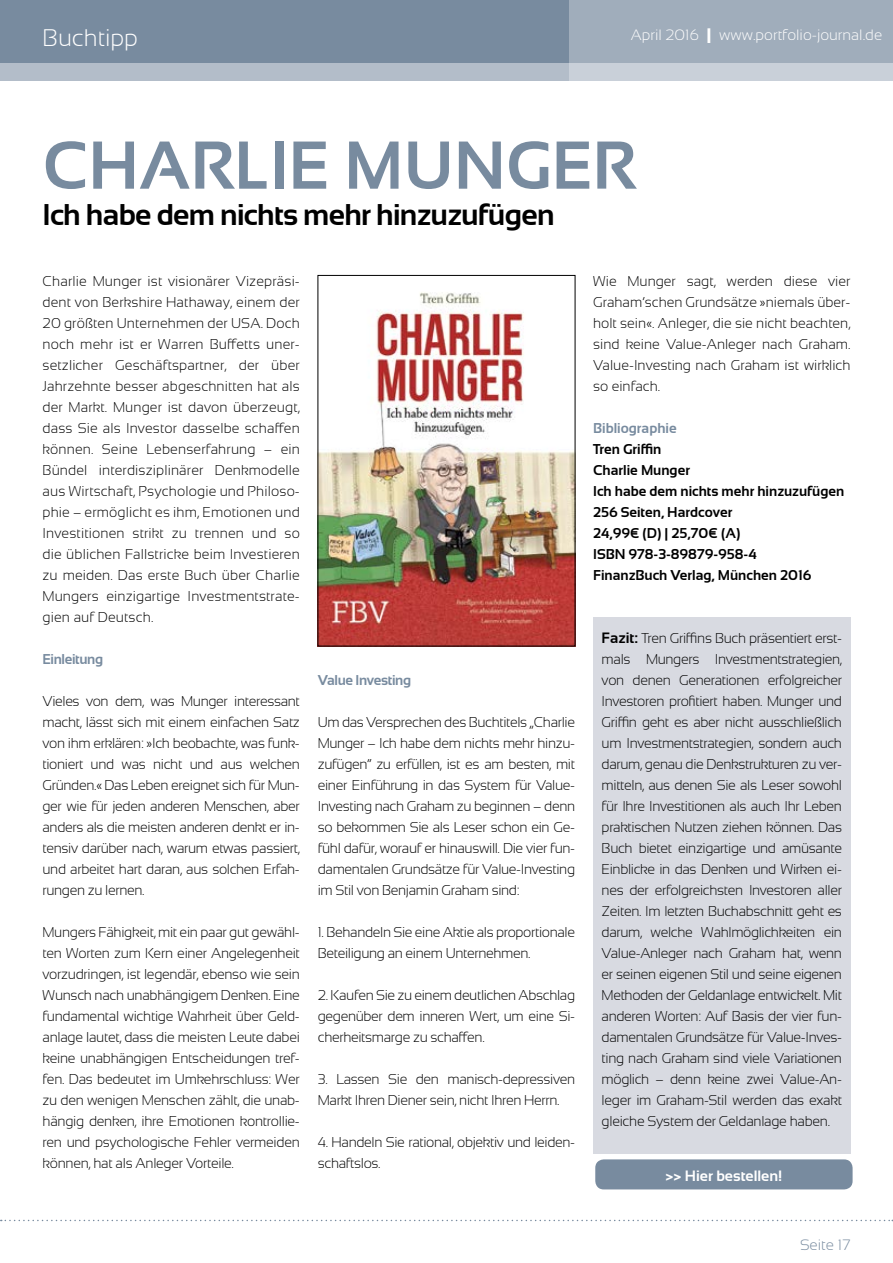
<style>
.page{position:relative;width:893px;height:1263px;background:#fff}
.page>*{position:absolute;margin:0;border:0;box-sizing:border-box;transform-origin:0 0}
.t1{font:700 67.5px "Sansation";color:#788b9f}
.t2{font:700 30px "Sansation";letter-spacing:-.025em;color:#000}
.t3{font:300 24px "Sansation";color:#fff}
.t4{font:300 15px "Sansation";color:#fff}
.t5{font:700 15px "Sansation";color:#fff}
.t6{font:300 15px "Sansation";color:#788b9f}
.t7{font:300 14.25px/21px "Sansation";letter-spacing:-.025em;color:#000;text-align:justify}
.t8{font:700 14.25px/21px "Sansation";color:#000}
.t9{font:700 14.25px "Sansation";letter-spacing:-.025em;color:#788b9f}
.t10{font:700 14.25px "Sansation";color:#788b9f}
.s1{font-weight:700;font-size:21px}
.s2{font-weight:700;font-size:15px}
</style>
<div class="page">
<div style="left:0;top:0;width:893px;height:81px;background:#788b9f"></div>
<div style="left:0;top:64px;width:893px;height:17px;background:#b3bdc9"></div>
<svg style="left:570px;top:0;width:323px;height:81px;background:#a9b4c1"></svg>
<svg style="left:1px;top:1220px;width:892px;height:1px"></svg>
<div style="left:595px;top:1159px;width:258px;height:30px;background:#788b9f;border-radius:9px"></div>
<div style="left:593px;top:617px;width:257px;height:536px;background:#d8dae1"></div>
<img style="left:320px;top:292px;width:253px;height:352px">
<h3 class="t3" style="left:43px;top:24px;width:97px">Buchtipp</h3>
<p class="t4" style="left:631px;top:26px;width:253px">April 2016 <span class="s1">I</span> www.portfolio-journal.de</p>
<h1 class="t1" style="left:43px;top:128px;width:595px">CHARLIE MUNGER</h1>
<h2 class="t2" style="left:43px;top:198px;width:514px">Ich habe dem nichts mehr hinzuzufügen</h2>
<p class="t7" style="left:43px;top:271px;width:259px">Charlie Munger ist visionärer Vizepräsi&shy;dent von Berkshire Hathaway, einem der 20 größten Unternehmen der USA. Doch noch mehr ist er Warren Buffetts uner&shy;setzlicher Geschäftspartner, der über Jahrzehnte besser abgeschnitten hat als der Markt. Munger ist davon überzeugt, dass Sie als Investor dasselbe schaffen können. Seine Lebenserfahrung – ein Bündel interdisziplinärer Denkmodelle aus Wirtschaft, Psychologie und Philoso&shy;phie – ermöglicht es ihm, Emotionen und Investitionen strikt zu trennen und so die üblichen Fallstricke beim Investieren zu meiden. Das erste Buch über Charlie Mungers einzigartige Investmentstrate&shy;gien auf Deutsch.</p>
<p class="t9" style="left:43px;top:651px;width:62px">Einleitung</p>
<p class="t7" style="left:43px;top:691px;width:259px">Vieles von dem, was Munger interessant macht, lässt sich mit einem einfachen Satz von ihm erklären: »Ich beobachte, was funk&shy;tioniert und was nicht und aus welchen Gründen.« Das Leben ereignet sich für Mun&shy;ger wie für jeden anderen Menschen, aber anders als die meisten anderen denkt er in&shy;tensiv darüber nach, warum etwas passiert, und arbeitet hart daran, aus solchen Erfah&shy;rungen zu lernen.</p>
<p class="t7" style="left:43px;top:922px;width:259px">Mungers Fähigkeit, mit ein paar gut gewähl&shy;ten Worten zum Kern einer Angelegenheit vorzudringen, ist legendär, ebenso wie sein Wunsch nach unabhängigem Denken. Eine fundamental wichtige Wahrheit über Geld&shy;anlage lautet, dass die meisten Leute dabei keine unabhängigen Entscheidungen tref&shy;fen. Das bedeutet im Umkehrschluss: Wer zu den wenigen Menschen zählt, die unab&shy;hängig denken, ihre Emotionen kontrollie&shy;ren und psychologische Fehler vermeiden können, hat als Anleger Vorteile.</p>
<p class="t9" style="left:318px;top:672px;width:95px">Value Investing</p>
<p class="t7" style="left:318px;top:712px;width:259px">Um das Versprechen des Buchtitels „Charlie Munger – Ich habe dem nichts mehr hinzu&shy;zufügen“ zu erfüllen, ist es am besten, mit einer Einführung in das System für Value-Investing nach Graham zu beginnen – denn so bekommen Sie als Leser schon ein Ge&shy;fühl dafür, worauf er hinauswill. Die vier fun&shy;damentalen Grundsätze für Value-Investing im Stil von Benjamin Graham sind:</p>
<p class="t7" style="left:318px;top:922px;width:259px">1. Behandeln Sie eine Aktie als proportionale<br>Beteiligung an einem Unternehmen.</p>
<p class="t7" style="left:318px;top:985px;width:259px">2. Kaufen Sie zu einem deutlichen Abschlag gegenüber dem inneren Wert, um eine Si&shy;cherheitsmarge zu schaffen.</p>
<p class="t7" style="left:318px;top:1069px;width:259px">3. Lassen Sie den manisch-depressiven<br>Markt Ihren Diener sein, nicht Ihren Herrn.</p>
<p class="t7" style="left:318px;top:1132px;width:259px">4. Handeln Sie rational, objektiv und leiden&shy;schaftslos.</p>
<p class="t7" style="left:593px;top:271px;width:259px">Wie Munger sagt, werden diese vier Graham’schen Grundsätze »niemals über&shy;holt sein«. Anleger, die sie nicht beachten, sind keine Value-Anleger nach Graham.<br>Value-Investing nach Graham ist wirklich so einfach.</p>
<p class="t10" style="left:593px;top:420px;width:85px">Bibliographie</p>
<p class="t8" style="left:593px;top:439px;width:253px">Tren Griffin<br>Charlie Munger<br>Ich habe dem nichts mehr hinzuzufügen<br>256 Seiten, Hardcover<br>24,99€ (D) | 25,70€ (A)<br>ISBN 978-3-89879-958-4<br>FinanzBuch Verlag, München 2016</p>
<p class="t7" style="left:602px;top:628px;width:242px"><span class="s2">Fazit:</span> Tren Griffins Buch präsentiert erst&shy;mals Mungers Investmentstrategien, von denen Generationen erfolgreicher Investoren profitiert haben. Munger und Griffin geht es aber nicht ausschließlich um Investmentstrategien, sondern auch darum, genau die Denkstrukturen zu ver&shy;mitteln, aus denen Sie als Leser sowohl für Ihre Investitionen als auch Ihr Leben praktischen Nutzen ziehen können. Das Buch bietet einzigartige und amüsante Einblicke in das Denken und Wirken ei&shy;nes der erfolgreichsten Investoren aller Zeiten. Im letzten Buchabschnitt geht es darum, welche Wahlmöglichkeiten ein Value-Anleger nach Graham hat, wenn er seinen eigenen Stil und seine eigenen Methoden der Geldanlage entwickelt. Mit anderen Worten: Auf Basis der vier fun&shy;damentalen Grundsätze für Value-Inves&shy;ting nach Graham sind viele Variationen möglich – denn keine zwei Value-An&shy;leger im Graham-Stil werden das exakt gleiche System der Geldanlage haben.</p>
<p class="t5" style="left:665px;top:1168px;width:119px">&gt;&gt; Hier bestellen!</p>
<p class="t6" style="left:800px;top:1236px;width:52px">Seite 17</p>
</div>
